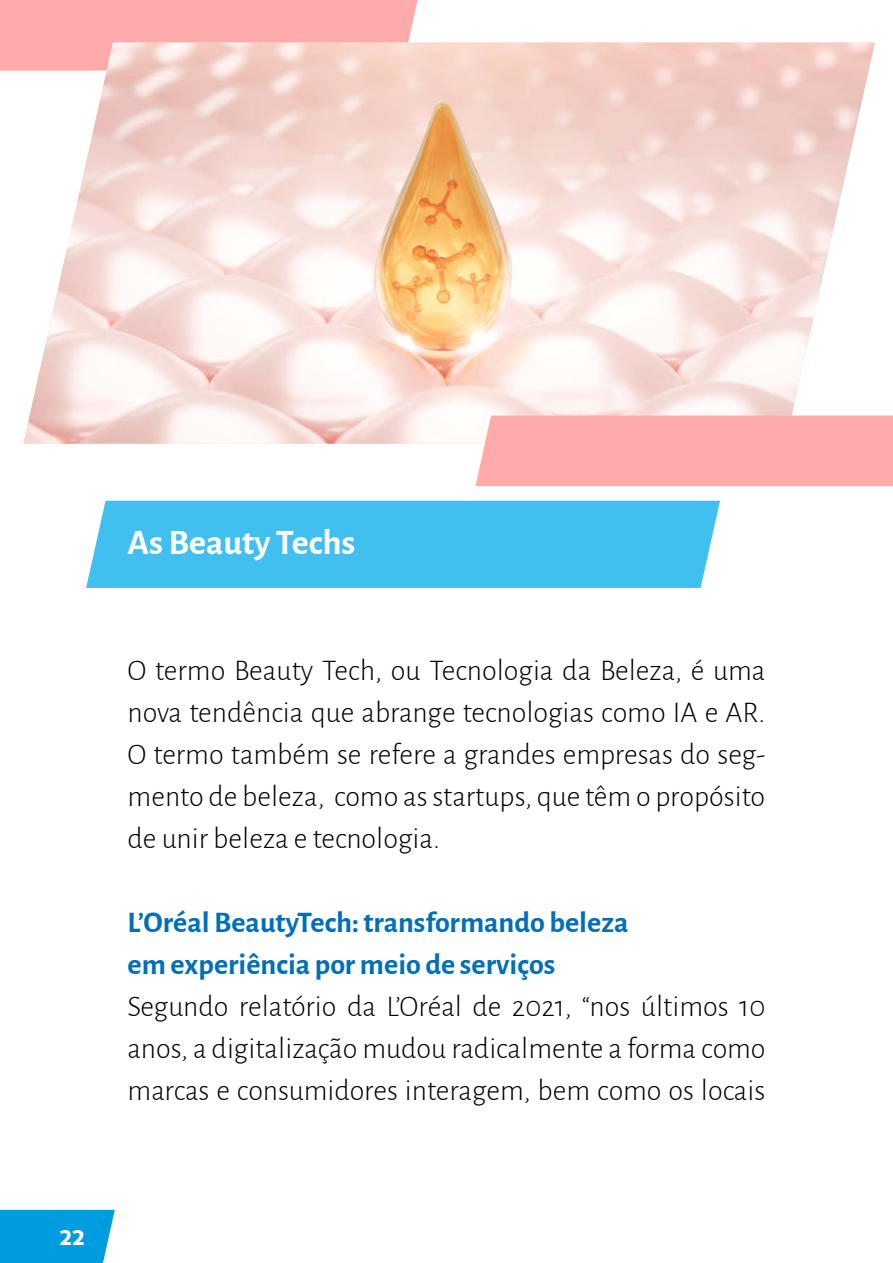
<style>
.page{position:relative;width:893px;height:1263px;background:#fff}
.page>*{position:absolute;margin:0;border:0;box-sizing:border-box;transform-origin:0 0}
.t1{font:700 36px "Alegreya Sans";color:#fff}
.t2{font:300 30px/42px "Alegreya Sans";color:#000;text-align:justify}
.t3{font:700 30px/42px "Alegreya Sans";color:#006fb9}
.t4{font:900 21px "Campuni";color:#fff}
</style>
<div class="page">
<div style="left:86px;top:501px;width:634px;height:87px;background:#41c0f0"></div>
<div style="left:0;top:1210px;width:115px;height:53px;background:#009ce0"></div>
<div style="left:0;top:0;width:418px;height:71px;background:#ffabab"></div>
<img style="left:23px;top:43px;width:852px;height:401px">
<div style="left:475px;top:416px;width:418px;height:70px;background:#ffabab"></div>
<p class="t1" style="left:128px;top:516px;width:229px">As Beauty Techs</p>
<p class="t2" style="left:128px;top:648px;width:639px">O termo Beauty Tech, ou Tecnologia da Beleza, é uma nova tendência que abrange tecnologias como IA e AR.<br>O termo também se refere a grandes empresas do seg&shy;mento de beleza, como as startups, que têm o propósito de unir beleza e tecnologia.</p>
<p class="t3" style="left:128px;top:899px;width:502px">L’Oréal BeautyTech: transformando beleza em experiência por meio de serviços</p>
<p class="t2" style="left:128px;top:984px;width:639px">Segundo relatório da L’Oréal de 2021, “nos últimos 10 anos, a digitalização mudou radicalmente a forma como marcas e consumidores interagem, bem como os locais</p>
<p class="t4" style="left:59px;top:1223px;width:27px">22</p>
</div>
